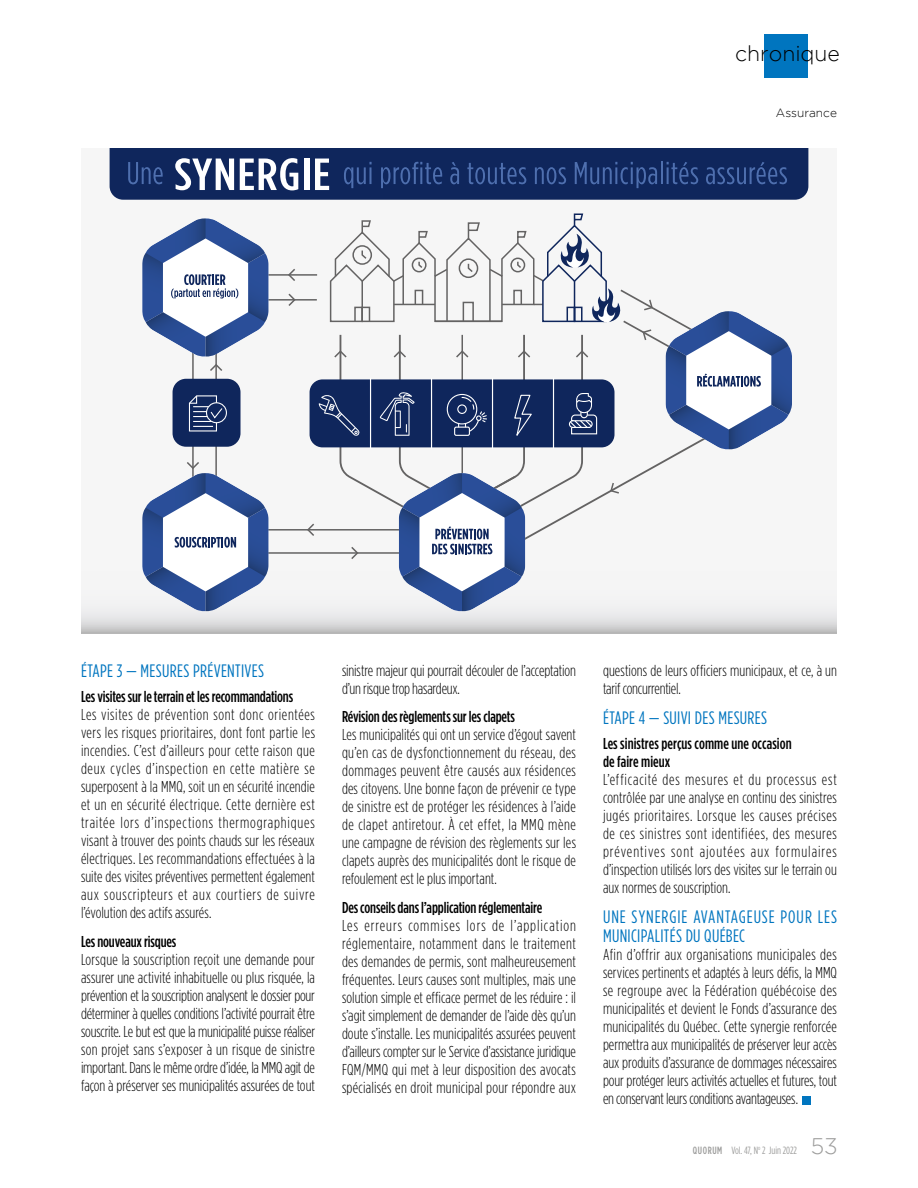
<style>
.page{position:relative;width:918px;height:1188px;background:#fff}
.page>*{position:absolute;margin:0;border:0;box-sizing:border-box;transform-origin:0 0}
.t1{font:300 21.45px "Gotham";color:#000}
.COURANT_-_noir{font:18px/19.5px "Gotham Condensed";letter-spacing:.03em;color:#0075bf}
.SOUS-TITRE_-_bleu_ch{font:18px "Gotham Condensed";letter-spacing:.02em;color:#0075bf}
.COURANT_-_noir-2{font:300 15.75px/18px "Gotham Condensed";color:#000;text-align:justify}
.COURANT_-_noir-3{font:500 15.75px/18px "Gotham Condensed";letter-spacing:-.01em;color:#000}
.t2{font:300 12px "Gotham";color:#000}
.t3{font:10.5px "Gotham Condensed";color:#9d9d9c}
.s1{font-weight:500}
.s2{font-family:"Gotham";font-weight:300;font-size:22.5px}
</style>
<div class="page">
<div style="left:765px;top:35px;width:43px;height:43px;background:#0075bf"></div>
<div style="left:802px;top:1096px;width:9px;height:8px;background:#0075bf"></div>
<div style="left:81px;top:148px;width:756px;height:485px;background:#f6f6f6"></div>
<svg style="left:81px;top:613px;width:756px;height:20px"></svg>
<hr style="left:192px;top:348px;width:2px;height:143px;background:#646363">
<hr style="left:215px;top:334px;width:2px;height:157px;background:#646363">
<svg style="left:210px;top:363px;width:12px;height:10px"></svg>
<hr style="left:260px;top:552px;width:153px;height:2px;background:#646363">
<hr style="left:257px;top:529px;width:156px;height:2px;background:#646363">
<hr style="left:268px;top:274px;width:49px;height:2px;background:#646363">
<svg style="left:287px;top:269px;width:10px;height:12px"></svg>
<hr style="left:268px;top:299px;width:49px;height:2px;background:#646363">
<svg style="left:287px;top:293px;width:10px;height:13px"></svg>
<svg style="left:142px;top:460px;width:127px;height:152px"></svg>
<svg style="left:142px;top:218px;width:127px;height:139px"></svg>
<svg style="left:110px;top:148px;width:698px;height:52px;background:#253b6e"></svg>
<div style="left:173px;top:379px;width:68px;height:68px;background:#0f265c;border-radius:14px"></div>
<div style="left:206px;top:402px;width:21px;height:21px;border:1px solid #fff;border-radius:50%"></div>
<svg style="left:188px;top:395px;width:36px;height:37px"></svg>
<svg style="left:306px;top:213px;width:486px;height:399px"></svg>
<h1 class="t1" style="left:735px;top:41px;width:106px">chronique</h1>
<p class="t2" style="left:776px;top:106px;width:63px">Assurance</p>
<p class="SOUS-TITRE_-_bleu_ch" style="left:81px;top:661px;width:185px">ÉTAPE 3 — MESURES PRÉVENTIVES</p>
<p class="COURANT_-_noir-3" style="left:81px;top:688px;width:214px">Les visites sur le terrain et les recommandations</p>
<p class="COURANT_-_noir-2" style="left:81px;top:706px;width:236px">Les visites de prévention sont donc orientées vers les risques prioritaires, dont font partie les incendies. C’est d’ailleurs pour cette raison que deux cycles d’inspection en cette matière se superposent à la MMQ, soit un en sécurité incendie et un en sécurité électrique. Cette dernière est traitée lors d’inspections thermographiques visant à trouver des points chauds sur les réseaux électriques. Les recommandations effectuées à la suite des visites préventives permettent également aux souscripteurs et aux courtiers de suivre l’évolution des actifs assurés.</p>
<p class="COURANT_-_noir-3" style="left:81px;top:932px;width:97px">Les nouveaux risques</p>
<p class="COURANT_-_noir-2" style="left:81px;top:950px;width:236px">Lorsque la souscription reçoit une demande pour assurer une activité inhabituelle ou plus risquée, la prévention et la souscription analysent le dossier pour déterminer à quelles conditions l’activité pourrait être souscrite. Le but est que la municipalité puisse réaliser son projet sans s’exposer à un risque de sinistre important. Dans le même ordre d’idée, la MMQ agit de façon à préserver ses municipalités assurées de tout</p>
<p class="COURANT_-_noir-2" style="left:342px;top:661px;width:236px">sinistre majeur qui pourrait découler de l’acceptation d’un risque trop hasardeux.</p>
<p class="COURANT_-_noir-3" style="left:342px;top:708px;width:175px">Révision des règlements sur les clapets</p>
<p class="COURANT_-_noir-2" style="left:342px;top:726px;width:236px">Les municipalités qui ont un service d’égout savent qu’en cas de dysfonctionnement du réseau, des dommages peuvent être causés aux résidences des citoyens. Une bonne façon de prévenir ce type de sinistre est de protéger les résidences à l’aide de clapet antiretour. À cet effet, la MMQ mène une campagne de révision des règlements sur les clapets auprès des municipalités dont le risque de refoulement est le plus important.</p>
<p class="COURANT_-_noir-3" style="left:342px;top:899px;width:202px">Des conseils dans l’application réglementaire</p>
<p class="COURANT_-_noir-2" style="left:342px;top:917px;width:236px">Les erreurs commises lors de l’application réglementaire, notamment dans le traitement des demandes de permis, sont malheureusement fréquentes. Leurs causes sont multiples, mais une solution simple et efficace permet de les réduire : il s’agit simplement de demander de l’aide dès qu’un doute s’installe. Les municipalités assurées peuvent d’ailleurs compter sur le Service d’assistance juridique FQM/MMQ qui met à leur disposition des avocats spécialisés en droit municipal pour répondre aux</p>
<p class="COURANT_-_noir-2" style="left:603px;top:661px;width:236px">questions de leurs officiers municipaux, et ce, à un tarif concurrentiel.</p>
<p class="SOUS-TITRE_-_bleu_ch" style="left:603px;top:707px;width:166px">ÉTAPE 4 — SUIVI DES MESURES</p>
<p class="COURANT_-_noir-3" style="left:603px;top:734px;width:190px">Les sinistres perçus comme une occasion de faire mieux</p>
<p class="COURANT_-_noir-2" style="left:603px;top:770px;width:236px">L’efficacité des mesures et du processus est contrôlée par une analyse en continu des sinistres jugés prioritaires. Lorsque les causes précises de ces sinistres sont identifiées, des mesures préventives sont ajoutées aux formulaires d’inspection utilisés lors des visites sur le terrain ou aux normes de souscription.</p>
<p class="COURANT_-_noir" style="left:603px;top:907px;width:235px">UNE SYNERGIE AVANTAGEUSE POUR LES<br>MUNICIPALITÉS DU QUÉBEC</p>
<p class="COURANT_-_noir-2" style="left:603px;top:946px;width:236px">Afin d’offrir aux organisations municipales des services pertinents et adaptés à leurs défis, la MMQ se regroupe avec la Fédération québécoise des municipalités et devient le Fonds d’assurance des municipalités du Québec. Cette synergie renforcée permettra aux municipalités de préserver leur accès aux produits d’assurance de dommages nécessaires pour protéger leurs activités actuelles et futures, tout en conservant leurs conditions avantageuses.</p>
<p class="t3" style="left:693px;top:1144px;width:146px"><span class="s1">QUORUM</span> Vol. 47, N<sup>o</sup> 2 Juin 2022 <span class="s2">53</span></p>
</div>
